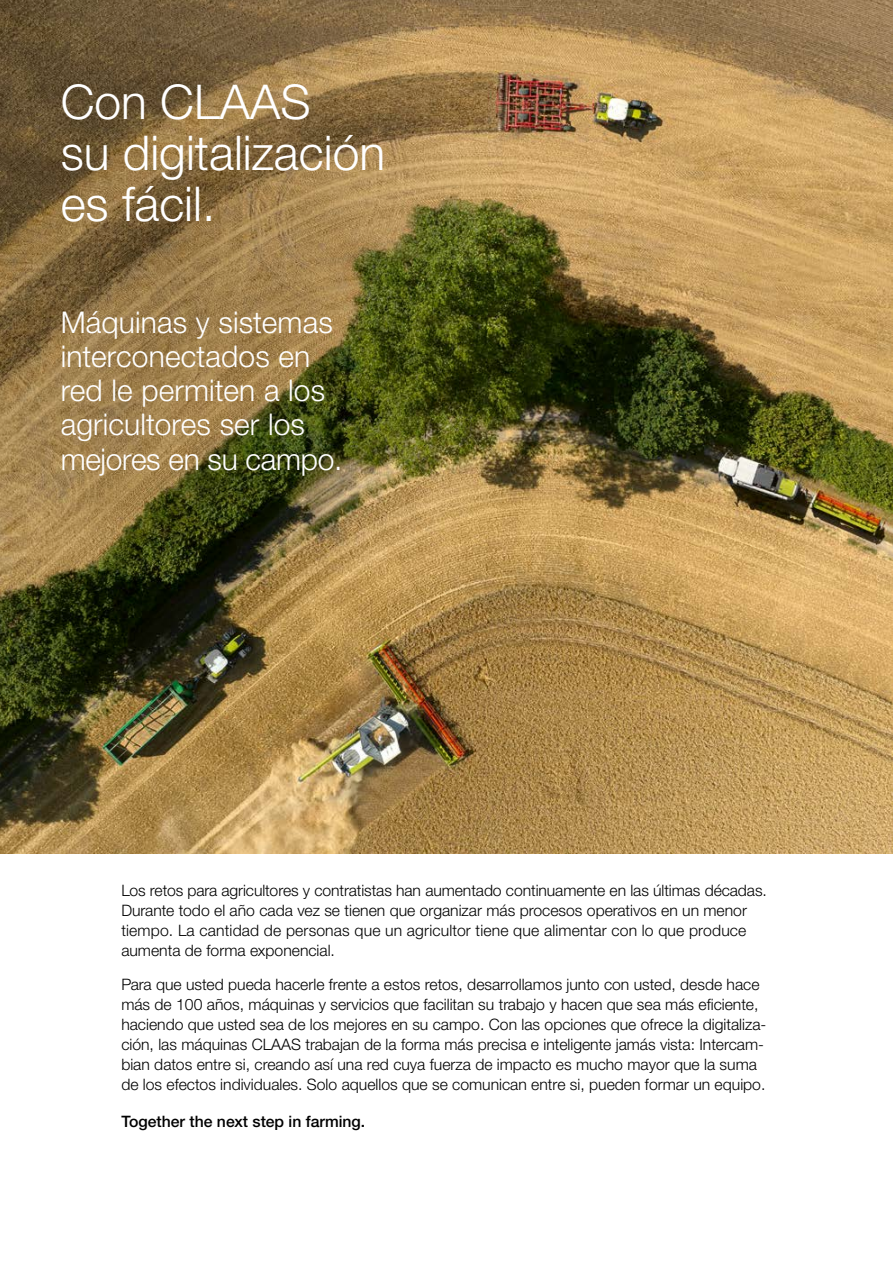
<style>
.page{position:relative;width:893px;height:1263px;background:#fff}
.page>*{position:absolute;margin:0;border:0;box-sizing:border-box;transform-origin:0 0}
.t1{font:300 48px/51px "CLAAS Helvetica Neue";color:#fff}
.t2{font:300 30px/34.2px "CLAAS Helvetica Neue";letter-spacing:.005em;color:#fff}
.t3{font:300 15.75px/20px "CLAAS Helvetica Neue";color:#000}
.t4{font:500 15.75px "CLAAS Helvetica Neue";color:#000}
</style>
<div class="page">
<img style="left:0;top:0;width:893px;height:853px">
<img style="left:0;top:0;width:507px;height:657px">
<h1 class="t1" style="left:61px;top:78px;width:326px">Con CLAAS<br>su digitalización es fácil.</h1>
<h2 class="t2" style="left:61px;top:306px;width:283px">Máquinas y sistemas interconectados en red le permiten a los agricultores ser los mejores en su campo.</h2>
<p class="t3" style="left:121px;top:881px;width:647px">Los retos para agricultores y contratistas han aumentado continuamente en las últimas décadas.<br>Durante todo el año cada vez se tienen que organizar más procesos operativos en un menor tiempo. La cantidad de personas que un agricultor tiene que alimentar con lo que produce aumenta de forma exponencial.</p>
<p class="t3" style="left:121px;top:975px;width:647px">Para que usted pueda hacerle frente a estos retos, desarrollamos junto con usted, desde hace más de 100 años, máquinas y servicios que facilitan su trabajo y hacen que sea más eficiente, haciendo que usted sea de los mejores en su campo. Con las opciones que ofrece la digitaliza&shy;ción, las máquinas CLAAS trabajan de la forma más precisa e inteligente jamás vista: Intercam&shy;bian datos entre si, creando así una red cuya fuerza de impacto es mucho mayor que la suma de los efectos individuales. Solo aquellos que se comunican entre si, pueden formar un equipo.</p>
<p class="t4" style="left:121px;top:1111px;width:245px">Together the next step in farming.</p>
</div>
